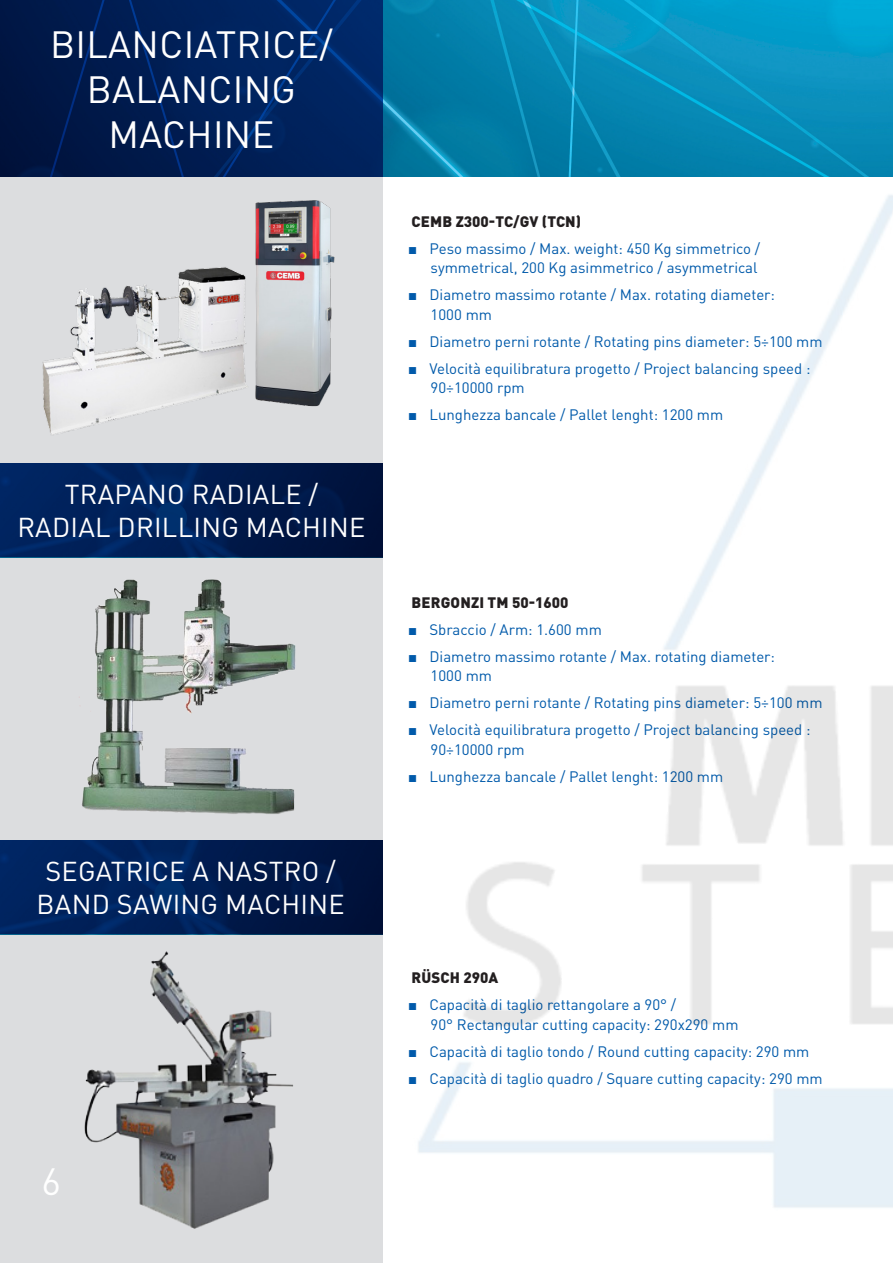
<style>
.page{position:relative;width:893px;height:1263px;background:#fff}
.page>*{position:absolute;margin:0;border:0;box-sizing:border-box;transform-origin:0 0}
.t1{font:37.5px "DINOT";letter-spacing:.01em;color:#fff}
.t2{font:27px "DINOT";letter-spacing:.01em;color:#fff}
.t3{font:15px "DINOT";color:#015aaa}
.t4{font:900 15px "DINOT";letter-spacing:.01em;color:#231f20}
.s1{font-family:"Arial"}
</style>
<div class="page">
<div style="left:0;top:0;width:383px;height:1263px;background:#dcdddf"></div>
<svg style="left:0;top:840px;width:305px;height:94px;background:#002058"></svg>
<img style="left:383px;top:0;width:510px;height:87px">
<svg style="left:0;top:0;width:383px;height:176px;background:#001e55"></svg>
<img style="left:39px;top:165px;width:266px;height:269px">
<svg style="left:0;top:463px;width:305px;height:94px;background:#002058"></svg>
<img style="left:79px;top:579px;width:217px;height:235px">
<img style="left:76px;top:923px;width:222px;height:306px">
<img style="left:305px;top:87px;width:588px;height:1121px">
<p class="t1" style="left:50px;top:19px;width:284px">BILANCIATRICE/</p>
<p class="t1" style="left:87px;top:64px;width:211px">BALANCING</p>
<p class="t1" style="left:108px;top:109px;width:167px">MACHINE</p>
<p class="t2" style="left:65px;top:476px;width:255px">TRAPANO RADIALE /</p>
<p class="t2" style="left:17px;top:509px;width:350px">RADIAL DRILLING MACHINE</p>
<p class="t2" style="left:46px;top:853px;width:292px">SEGATRICE A NASTRO /</p>
<p class="t2" style="left:37px;top:885px;width:310px">BAND SAWING MACHINE</p>
<h1 class="t1" style="left:41px;top:1156px;width:21px">6</h1>
<p class="t4" style="left:412px;top:211px;width:171px">CEMB Z300-TC/GV (TCN)</p>
<p class="t3" style="left:408px;top:238px;width:354px"><span class="s1">■</span> Peso massimo / Max. weight: 450 Kg simmetrico /</p>
<p class="t3" style="left:431px;top:258px;width:328px">symmetrical, 200 Kg asimmetrico / asymmetrical</p>
<p class="t3" style="left:408px;top:285px;width:368px"><span class="s1">■</span> Diametro massimo rotante / Max. rotating diameter:</p>
<p class="t3" style="left:431px;top:304px;width:63px">1000 mm</p>
<p class="t3" style="left:408px;top:331px;width:416px"><span class="s1">■</span> Diametro perni rotante / Rotating pins diameter: 5÷100 mm</p>
<p class="t3" style="left:408px;top:358px;width:404px"><span class="s1">■</span> Velocità equilibratura progetto / Project balancing speed :</p>
<p class="t3" style="left:431px;top:378px;width:96px">90÷10000 rpm</p>
<p class="t3" style="left:408px;top:405px;width:317px"><span class="s1">■</span> Lunghezza bancale / Pallet lenght: 1200 mm</p>
<p class="t4" style="left:412px;top:592px;width:158px">BERGONZI TM 50-1600</p>
<p class="t3" style="left:408px;top:619px;width:195px"><span class="s1">■</span> Sbraccio / Arm: 1.600 mm</p>
<p class="t3" style="left:408px;top:646px;width:368px"><span class="s1">■</span> Diametro massimo rotante / Max. rotating diameter:</p>
<p class="t3" style="left:431px;top:665px;width:63px">1000 mm</p>
<p class="t3" style="left:408px;top:692px;width:416px"><span class="s1">■</span> Diametro perni rotante / Rotating pins diameter: 5÷100 mm</p>
<p class="t3" style="left:408px;top:719px;width:404px"><span class="s1">■</span> Velocità equilibratura progetto / Project balancing speed :</p>
<p class="t3" style="left:431px;top:739px;width:96px">90÷10000 rpm</p>
<p class="t3" style="left:408px;top:766px;width:317px"><span class="s1">■</span> Lunghezza bancale / Pallet lenght: 1200 mm</p>
<p class="t4" style="left:412px;top:967px;width:88px">RÜSCH 290A</p>
<p class="t3" style="left:408px;top:994px;width:270px"><span class="s1">■</span> Capacità di taglio rettangolare a 90° /</p>
<p class="t3" style="left:431px;top:1014px;width:309px">90° Rectangular cutting capacity: 290x290 mm</p>
<p class="t3" style="left:408px;top:1041px;width:403px"><span class="s1">■</span> Capacità di taglio tondo / Round cutting capacity: 290 mm</p>
<p class="t3" style="left:408px;top:1068px;width:416px"><span class="s1">■</span> Capacità di taglio quadro / Square cutting capacity: 290 mm</p>
</div>
